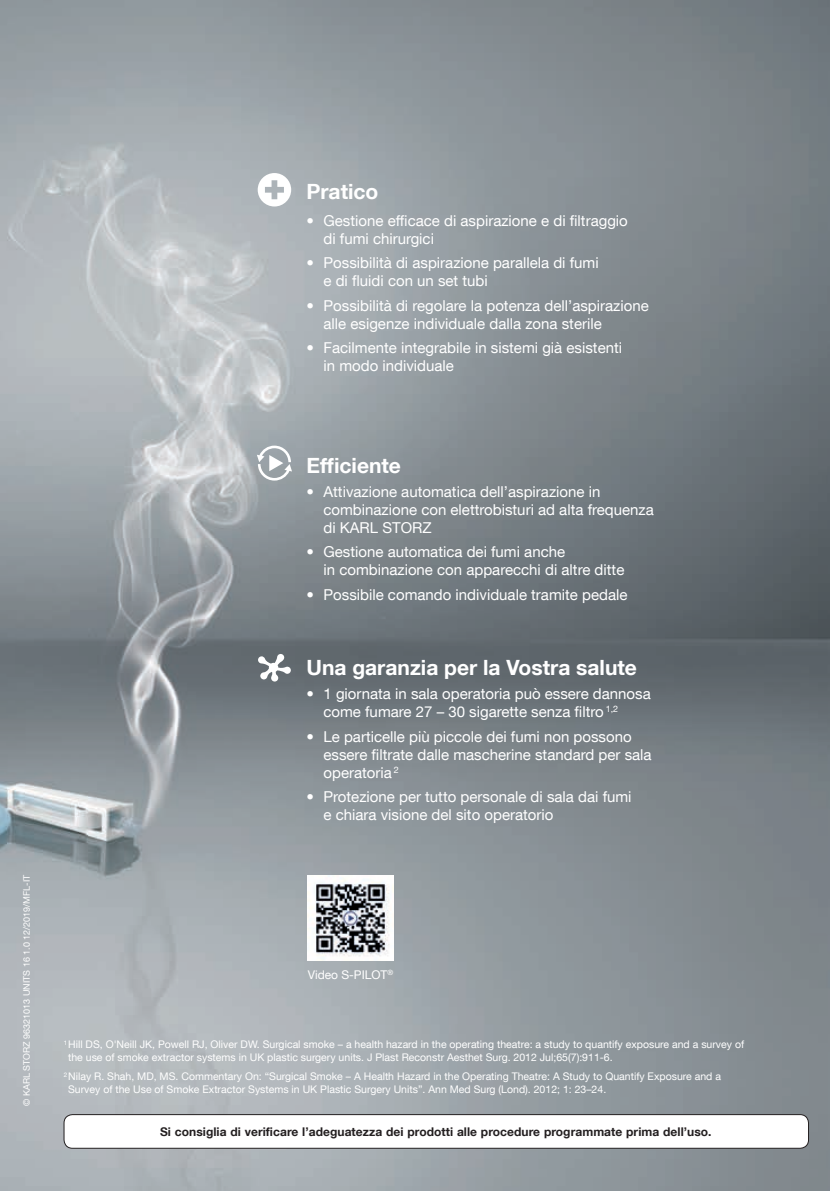
<style>
.page{position:relative;width:830px;height:1191px;background:#fff}
.page>*{position:absolute;margin:0;border:0;box-sizing:border-box;transform-origin:0 0}
.t1{font:700 21px "KS Helvetica Neue";color:#fff}
.t2{font:15px/18px "KS Helvetica Neue";color:#fff}
.t3{font:700 12px "KS Helvetica Neue";letter-spacing:.005em;color:#231f20}
.t4{font:12px "KS Helvetica Neue";color:#fff}
.t5{font:10.5px/12.6px "KS Helvetica Neue";color:#fff}
.t6{font:9px "KS Helvetica Neue";color:#fff}
.t7{font:7.2px "KS Helvetica Neue";color:#fff}
</style>
<div class="page">
<img style="left:0;top:0;width:829px;height:1191px">
<img style="left:308px;top:875px;width:85px;height:85px">
<svg style="left:250px;top:173px;width:41px;height:33px"></svg>
<svg style="left:248px;top:445px;width:44px;height:35px"></svg>
<svg style="left:258px;top:654px;width:34px;height:27px"></svg>
<div style="left:64px;top:1114px;width:744px;height:34px;background:#fff;border-radius:9px"></div>
<div style="left:64px;top:1114px;width:744px;height:34px;border:1px solid #231f20;border-radius:9px"></div>
<h1 class="t1" style="left:306px;top:179px;width:73px">Pratico</h1>
<p class="t2" style="left:323px;top:211px;width:306px;text-indent:-17px">• Gestione efficace di aspirazione e di filtraggio di fumi chirurgici</p>
<p class="t2" style="left:323px;top:254px;width:276px;text-indent:-17px">• Possibilità di aspirazione parallela di fumi e di fluidi con un set tubi</p>
<p class="t2" style="left:323px;top:296px;width:326px;text-indent:-17px">• Possibilità di regolare la potenza dell’aspirazione alle esigenze individuale dalla zona sterile</p>
<p class="t2" style="left:323px;top:338px;width:300px;text-indent:-17px">• Facilmente integrabile in sistemi già esistenti in modo individuale</p>
<p class="t6" style="left:21px;top:1106px;width:233px;rotate:-90deg">© KARL STORZ 96321013 UNITS 16 1.0 12/2019/MFL-IT</p>
<h1 class="t1" style="left:306px;top:452px;width:96px">Efficiente</h1>
<p class="t2" style="left:323px;top:482px;width:332px;text-indent:-17px">• Attivazione automatica dell’aspirazione in combinazione con elettrobisturi ad alta frequenza di KARL STORZ</p>
<p class="t2" style="left:323px;top:543px;width:302px;text-indent:-17px">• Gestione automatica dei fumi anche<br>in combinazione con apparecchi di altre ditte</p>
<p class="t2" style="left:306px;top:585px;width:322px">• Possibile comando individuale tramite pedale</p>
<h1 class="t1" style="left:306px;top:654px;width:332px">Una garanzia per la Vostra salute</h1>
<p class="t2" style="left:323px;top:684px;width:328px;text-indent:-17px">• 1 giornata in sala operatoria può essere dannosa come fumare 27 – 30 sigarette senza filtro <sup>1,2</sup></p>
<p class="t2" style="left:323px;top:727px;width:329px;text-indent:-17px">• Le particelle più piccole dei fumi non possono essere filtrate dalle mascherine standard per sala operatoria <sup>2</sup></p>
<p class="t2" style="left:323px;top:787px;width:309px;text-indent:-17px">• Protezione per tutto personale di sala dai fumi e chiara visione del sito operatorio</p>
<p class="t4" style="left:308px;top:967px;width:61px">Video S-Pilot</p>
<p class="t7" style="left:387px;top:968px;width:7px">®</p>
<p class="t5" style="left:68px;top:1038px;width:677px;text-indent:-4px"><sup>1</sup> Hill DS, O'Neill JK, Powell RJ, Oliver DW. Surgical smoke – a health hazard in the operating theatre: a study to quantify exposure and a survey of the use of smoke extractor systems in UK plastic surgery units. J Plast Reconstr Aesthet Surg. 2012 Jul;65(7):911-6.</p>
<p class="t5" style="left:68px;top:1069px;width:654px;text-indent:-4px"><sup>2</sup> Nilay R. Shah, MD, MS. Commentary On: “Surgical Smoke – A Health Hazard in the Operating Theatre: A Study to Quantify Exposure and a<br>Survey of the Use of Smoke Extractor Systems in UK Plastic Surgery Units”. Ann Med Surg (Lond). 2012; 1: 23–24.</p>
<p class="t3" style="left:160px;top:1123px;width:552px">Si consiglia di verificare l’adeguatezza dei prodotti alle procedure programmate prima dell’uso.</p>
</div>
